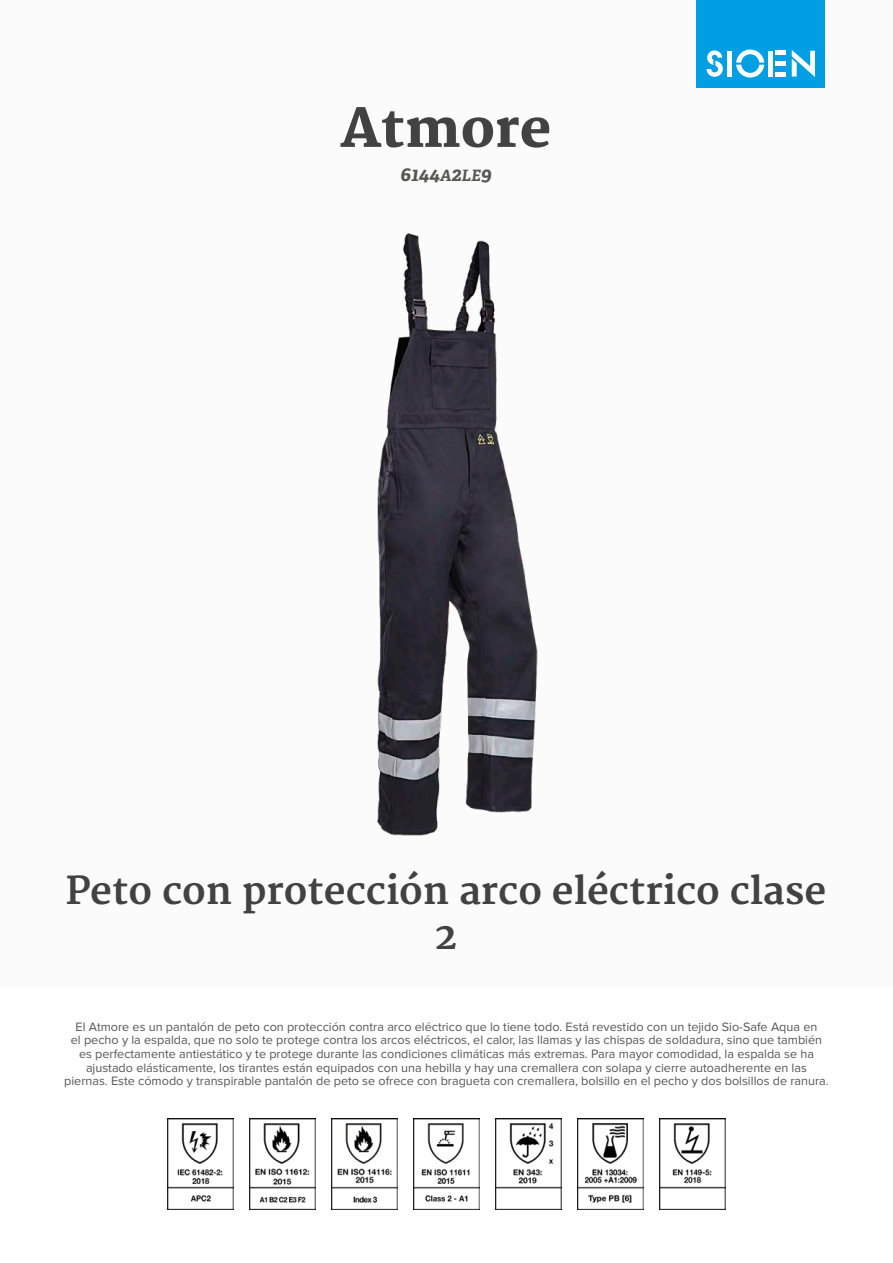
<style>
.page{position:relative;width:893px;height:1263px;background:#fff}
.page>*{position:absolute;margin:0;border:0;box-sizing:border-box;transform-origin:0 0}
.product_name{font:800 52.5px "Merriweather";color:#424242}
.product_h2{font:700 37.5px/45px "Merriweather";color:#424242;text-align:center}
.product_ref{font:italic 700 19.5px "Adelle PE";color:#565655}
.product_description{font:12.6px/13.6px "Proxima Nova";color:#565655;text-align:center}
.s1{font-size:15.6px}
</style>
<div class="page">
<div style="left:0;top:0;width:893px;height:986px;background:#fbfbfb"></div>
<div style="left:697px;top:0;width:128px;height:88px;background:#009ee3"></div>
<svg style="left:707px;top:50px;width:16px;height:27px"></svg>
<svg style="left:736px;top:50px;width:28px;height:28px"></svg>
<div style="left:727px;top:51px;width:5px;height:26px;background:#fff"></div>
<div style="left:768px;top:51px;width:5px;height:26px;background:#fff"></div>
<div style="left:775px;top:72px;width:11px;height:5px;background:#fff"></div>
<div style="left:775px;top:61px;width:11px;height:5px;background:#fff"></div>
<hr style="left:775px;top:51px;width:11px;height:4px;background:#fff">
<svg style="left:792px;top:50px;width:23px;height:27px"></svg>
<img style="left:167px;top:1118px;width:66px;height:92px">
<img style="left:249px;top:1118px;width:66px;height:92px">
<img style="left:331px;top:1118px;width:66px;height:92px">
<img style="left:413px;top:1118px;width:67px;height:92px">
<img style="left:495px;top:1118px;width:67px;height:92px">
<img style="left:577px;top:1118px;width:67px;height:92px">
<img style="left:659px;top:1118px;width:67px;height:92px">
<img style="left:377px;top:232px;width:161px;height:604px">
<p class="product_name" style="left:340px;top:98px;width:213px">Atmore</p>
<p class="product_ref" style="left:400px;top:160px;width:93px">6144<span class="s1">A</span>2<span class="s1">LE</span>9</p>
<p class="product_h2" style="left:66px;top:869px;width:762px">Peto con protección arco eléctrico clase<br>2</p>
<p class="product_description" style="left:64px;top:1020px;width:766px">El Atmore es un pantalón de peto con protección contra arco eléctrico que lo tiene todo. Está revestido con un tejido Sio-Safe Aqua en<br>el pecho y la espalda, que no solo te protege contra los arcos eléctricos, el calor, las llamas y las chispas de soldadura, sino que también es perfectamente antiestático y te protege durante las condiciones climáticas más extremas. Para mayor comodidad, la espalda se ha ajustado elásticamente, los tirantes están equipados con una hebilla y hay una cremallera con solapa y cierre autoadherente en las piernas. Este cómodo y transpirable pantalón de peto se ofrece con bragueta con cremallera, bolsillo en el pecho y dos bolsillos de ranura.</p>
</div>
